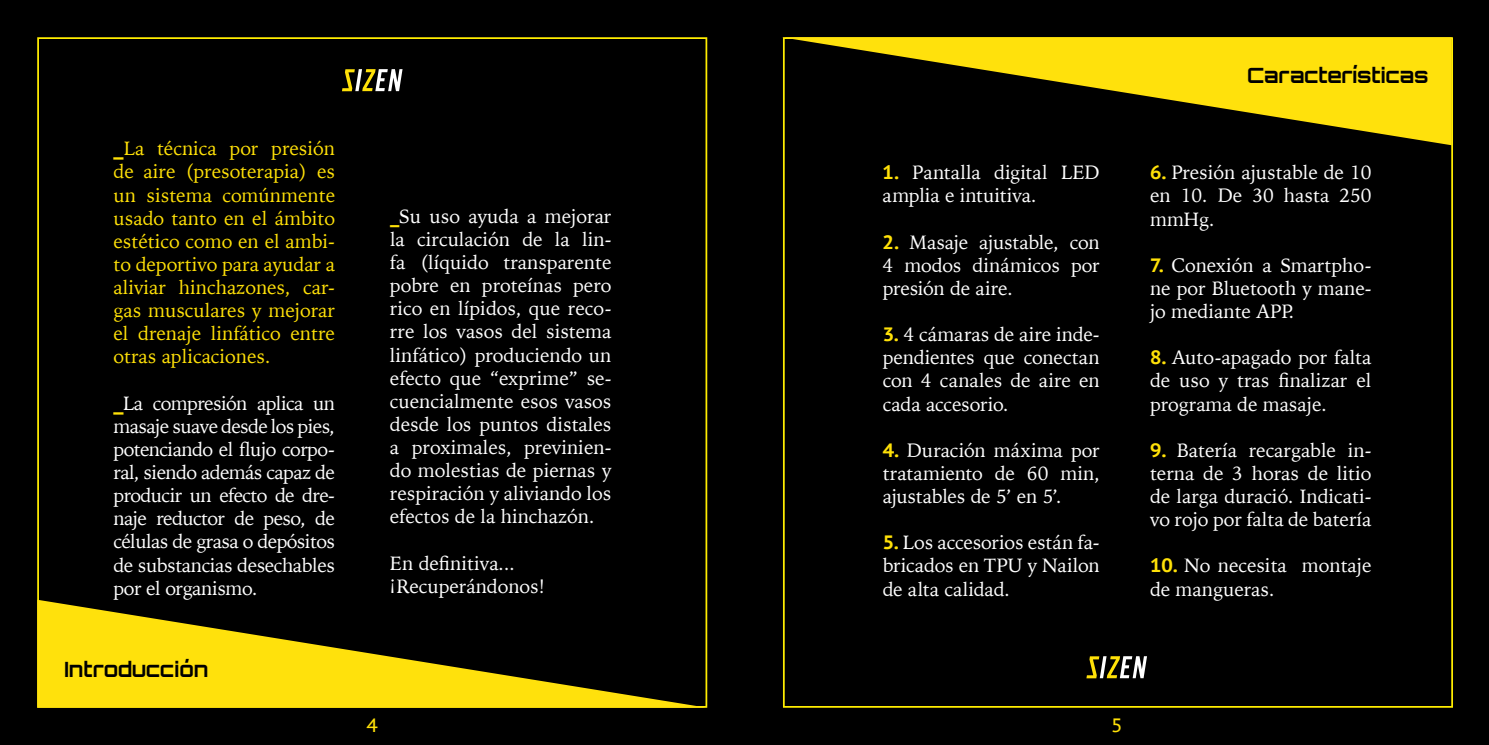
<style>
.page{position:relative;width:1489px;height:745px;background:#fff}
.page>*{position:absolute;margin:0;border:0;box-sizing:border-box;transform-origin:0 0}
.t1{font:700 21px "Orbitron";color:#000}
.t2{font:19.25px/23.1px "Iowan Old Style";color:#fff;text-align:justify}
.t3{font:19.25px/23.1px "Iowan Old Style";color:#ffe108;text-align:justify}
.t4{font:19.25px "PT Sans Caption";color:#ffe108}
.s1{font-family:"PT Sans Caption";font-weight:700;font-size:21px}
.s2{font-family:"PT Sans Caption";font-weight:700;font-size:21px;color:#ffe108}
.s3{font-family:"PT Sans Caption";font-weight:700;color:#ffe108}
</style>
<div class="page">
<div style="left:744px;top:0;width:744px;height:744px;background:#000"></div>
<svg style="left:782px;top:37px;width:669px;height:108px"></svg>
<svg style="left:1086px;top:656px;width:60px;height:22px"></svg>
<div style="left:0;top:0;width:744px;height:744px;background:#000"></div>
<svg style="left:37px;top:599px;width:670px;height:108px"></svg>
<svg style="left:342px;top:69px;width:60px;height:22px"></svg>
<p class="t3" style="left:113px;top:136px;width:223px"><span class="s1">_</span>La técnica por presión de aire (presoterapia) es un sistema comúnmente usado tanto en el ámbito estético como en el ambi&shy;to deportivo para ayudar a aliviar hinchazones, car&shy;gas musculares y mejorar el drenaje linfático entre otras aplicaciones.</p>
<p class="t2" style="left:113px;top:390px;width:223px"><span class="s2">_</span>La compresión aplica un masaje suave desde los pies, potenciando el flujo corpo&shy;ral, siendo además capaz de producir un efecto de dre&shy;naje reductor de peso, de células de grasa o depósitos de substancias desechables por el organismo.</p>
<p class="t1" style="left:64px;top:656px;width:146px">Introducción</p>
<p class="t2" style="left:390px;top:203px;width:223px"><span class="s3">_</span>Su uso ayuda a mejorar la circulación de la lin&shy;fa (líquido transparente pobre en proteínas pero rico en lípidos, que reco&shy;rre los vasos del sistema linfático) produciendo un efecto que “exprime” se&shy;cuencialmente esos vasos desde los puntos distales a proximales, previnien&shy;do molestias de piernas y respiración y aliviando los efectos de la hinchazón.</p>
<p class="t2" style="left:390px;top:550px;width:157px">En definitiva... ¡Recuperándonos!</p>
<p class="t2" style="left:882px;top:160px;width:218px"><span class="s3">1.</span> Pantalla digital LED amplia e intuitiva.</p>
<p class="t2" style="left:882px;top:229px;width:218px"><span class="s3">2.</span> Masaje ajustable, con 4 modos dinámicos por presión de aire.</p>
<p class="t2" style="left:882px;top:322px;width:218px"><span class="s3">3.</span> 4 cámaras de aire inde&shy;pendientes que conectan con 4 canales de aire en cada accesorio.</p>
<p class="t2" style="left:882px;top:437px;width:218px"><span class="s3">4.</span> Duración máxima por tratamiento de 60 min, ajustables de 5’ en 5’.</p>
<p class="t2" style="left:882px;top:530px;width:218px"><span class="s3">5.</span> Los accesorios están fa&shy;bricados en TPU y Nailon de alta calidad.</p>
<p class="t1" style="left:1246px;top:62px;width:183px">Características</p>
<p class="t2" style="left:1149px;top:160px;width:223px"><span class="s3">6.</span> Presión ajustable de 10 en 10. De 30 hasta 250 mmHg.</p>
<p class="t2" style="left:1149px;top:252px;width:223px"><span class="s3">7.</span> Conexión a Smartpho&shy;ne por Bluetooth y mane&shy;jo mediante APP.</p>
<p class="t2" style="left:1149px;top:345px;width:223px"><span class="s3">8.</span> Auto-apagado por falta de uso y tras finalizar el programa de masaje.</p>
<p class="t2" style="left:1149px;top:437px;width:223px"><span class="s3">9.</span> Batería recargable in&shy;terna de 3 horas de litio de larga duració. Indicati&shy;vo rojo por falta de batería</p>
<p class="t2" style="left:1149px;top:553px;width:223px"><span class="s3">10.</span> No necesita montaje de mangueras.</p>
<p class="t4" style="left:366px;top:712px;width:13px">4</p>
<p class="t4" style="left:1110px;top:712px;width:13px">5</p>
</div>
